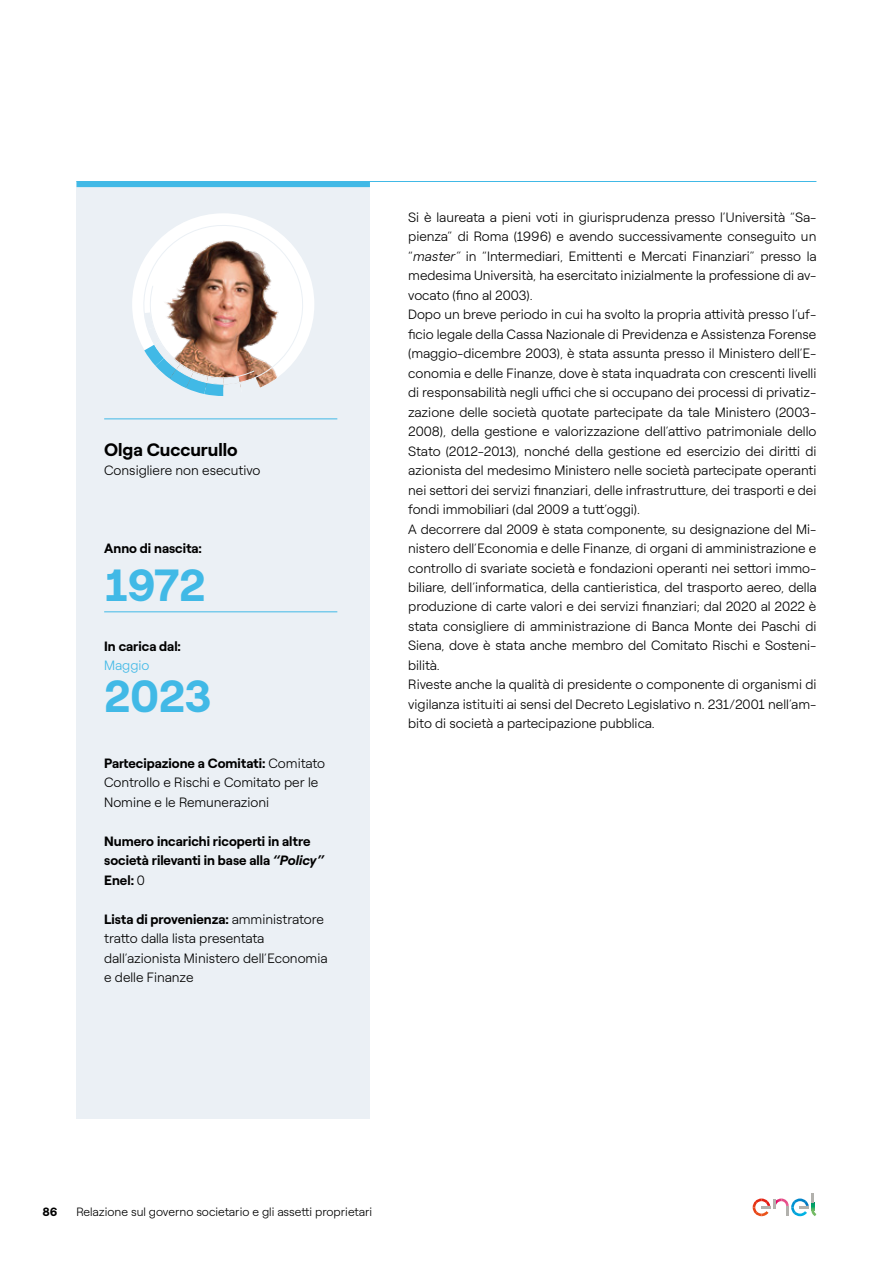
<style>
.page{position:relative;width:893px;height:1263px;background:#fff}
.page>*{position:absolute;margin:0;border:0;box-sizing:border-box;transform-origin:0 0}
.t1{font:700 45px "Roobert ENEL";letter-spacing:-.01em;color:#41b9e6}
.t2{font:700 18px "Roobert ENEL";color:#000}
.t3{font:300 13.5px/19.5px "Roobert ENEL";color:#000}
.t4{font:700 13.5px/19.5px "Roobert ENEL";color:#000}
.t5{font:300 13.5px "Roobert ENEL";color:#41b9e6}
.t6{font:300 12px "Roobert ENEL";color:#000}
.t7{font:700 12px "Roobert ENEL";color:#000}
.s1{font-weight:700}
.s2{font-style:italic}
.s3{font-weight:300}
</style>
<div class="page">
<div style="left:77px;top:181px;width:293px;height:938px;background:#ebf0f5"></div>
<svg style="left:132px;top:213px;width:182px;height:183px"></svg>
<hr style="left:104px;top:418px;width:233px;height:1px;background:#41b9e6">
<hr style="left:104px;top:611px;width:233px;height:1px;background:#41b9e6">
<hr style="left:77px;top:181px;width:739px;height:1px;background:#41b9e6">
<div style="left:77px;top:181px;width:293px;height:6px;background:#41b9e6"></div>
<svg style="left:753px;top:1193px;width:63px;height:23px"></svg>
<h2 class="t2" style="left:104px;top:435px;width:135px">Olga Cuccurullo</h2>
<p class="t3" style="left:104px;top:460px;width:158px">Consigliere non esecutivo</p>
<p class="t4" style="left:104px;top:537px;width:99px">Anno di nascita:</p>
<h1 class="t1" style="left:104px;top:550px;width:102px">1972</h1>
<p class="t4" style="left:104px;top:635px;width:78px">In carica dal:</p>
<p class="t5" style="left:104px;top:655px;width:47px">Maggio</p>
<h1 class="t1" style="left:104px;top:661px;width:109px">2023</h1>
<p class="t3" style="left:104px;top:752px;width:222px"><span class="s1">Partecipazione a Comitati:</span> Comitato<br>Controllo e Rischi e Comitato per le<br>Nomine e le Remunerazioni</p>
<p class="t4" style="left:104px;top:830px;width:221px">Numero incarichi ricoperti in altre società rilevanti in base alla <span class="s2">“Policy”<br></span>Enel: <span class="s3">0</span></p>
<p class="t3" style="left:104px;top:908px;width:225px"><span class="s1">Lista di provenienza:</span> amministratore tratto dalla lista presentata dall’azionista Ministero dell’Economia e delle Finanze</p>
<p class="t3" style="left:408px;top:206px;width:410px">Si è laureata a pieni voti in giurisprudenza presso l’Università “Sa&shy;pienza” di Roma (1996) e avendo successivamente conseguito un “<span class="s2">master”</span> in “Intermediari, Emittenti e Mercati Finanziari” presso la medesima Università, ha esercitato inizialmente la professione di av&shy;vocato (fino al 2003).<br>Dopo un breve periodo in cui ha svolto la propria attività presso l’uf&shy;ficio legale della Cassa Nazionale di Previdenza e Assistenza Forense (maggio-dicembre 2003), è stata assunta presso il Ministero dell’E&shy;conomia e delle Finanze, dove è stata inquadrata con crescenti livelli di responsabilità negli uffici che si occupano dei processi di privatiz&shy;zazione delle società quotate partecipate da tale Ministero (2003- 2008), della gestione e valorizzazione dell’attivo patrimoniale dello Stato (2012-2013), nonché della gestione ed esercizio dei diritti di azionista del medesimo Ministero nelle società partecipate operanti nei settori dei servizi finanziari, delle infrastrutture, dei trasporti e dei fondi immobiliari (dal 2009 a tutt’oggi).<br>A decorrere dal 2009 è stata componente, su designazione del Mi&shy;nistero dell’Economia e delle Finanze, di organi di amministrazione e controllo di svariate società e fondazioni operanti nei settori immo&shy;biliare, dell’informatica, della cantieristica, del trasporto aereo, della produzione di carte valori e dei servizi finanziari; dal 2020 al 2022 è stata consigliere di amministrazione di Banca Monte dei Paschi di Siena, dove è stata anche membro del Comitato Rischi e Sosteni&shy;bilità.<br>Riveste anche la qualità di presidente o componente di organismi di vigilanza istituiti ai sensi del Decreto Legislativo n. 231/2001 nell’am&shy;bito di società a partecipazione pubblica.</p>
<p class="t7" style="left:43px;top:1203px;width:17px">86</p>
<p class="t6" style="left:77px;top:1203px;width:297px">Relazione sul governo societario e gli assetti proprietari</p>
</div>
